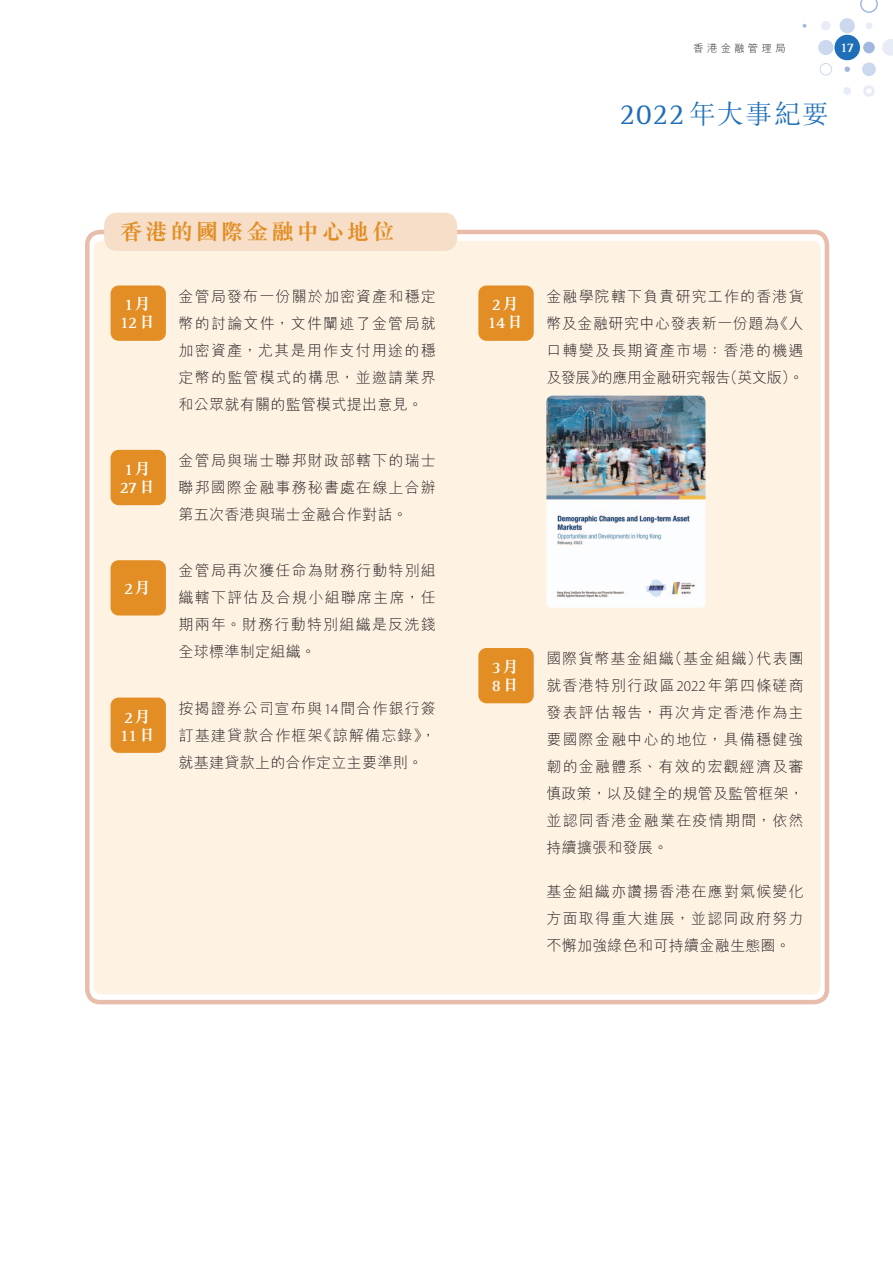
<style>
.page{position:relative;width:893px;height:1263px;background:#fff}
.page>*{position:absolute;margin:0;border:0;box-sizing:border-box;transform-origin:0 0}
.t1{font:300 27px "M Sung HK";letter-spacing:.05em;color:#1f6fb8}
.t2{font:700 22.5px "M Sung HK";letter-spacing:.12em;color:#e28e25}
.t3{font:700 16.5px/18px "Rotis Serif Std";letter-spacing:-.04em;color:#fff}
.t4{font:300 15px/27px "M Hei HK";letter-spacing:.075em;color:#231f20;text-align:justify}
.t5{font:700 13.5px "Rotis Serif Std";color:#fff}
.t6{font:300 10.5px "M Hei HK";letter-spacing:.3em;color:#231f20}
.s1{font-family:"M Sung HK"}
.s2{font-family:"Myriad Pro"}
.s3{font-family:"Rotis Serif Std";font-weight:400;font-size:30px}
</style>
<div class="page">
<div style="left:863px;top:42px;width:12px;height:11px;background:#a2b8df;border-radius:50%"></div>
<svg style="left:882px;top:39px;width:11px;height:17px"></svg>
<div style="left:863px;top:85px;width:12px;height:12px;border:3px solid #e8ecf6;border-radius:50%"></div>
<div style="left:818px;top:40px;width:15px;height:15px;background:#ccd8ed;border-radius:50%"></div>
<div style="left:840px;top:18px;width:15px;height:15px;background:#ccd8ed;border-radius:50%"></div>
<div style="left:821px;top:21px;width:10px;height:9px;background:#e8ecf6;border-radius:50%"></div>
<div style="left:866px;top:22px;width:6px;height:7px;background:#e8ecf6;border-radius:50%"></div>
<svg style="left:860px;top:0;width:18px;height:13px"></svg>
<div style="left:862px;top:62px;width:14px;height:14px;background:#ccd8ed;border-radius:50%"></div>
<svg style="left:844px;top:67px;width:6px;height:5px"></svg>
<svg style="left:802px;top:24px;width:4px;height:4px"></svg>
<div style="left:843px;top:87px;width:8px;height:8px;background:#e8ecf6;border-radius:50%"></div>
<div style="left:820px;top:63px;width:12px;height:12px;border:1px solid #ccd8ed;border-radius:50%"></div>
<div style="left:834px;top:35px;width:26px;height:25px;background:#1f6fb8;border-radius:50%"></div>
<div style="left:85px;top:230px;width:744px;height:774px;border:4px solid #e8bdac;border-radius:13px"></div>
<div style="left:94px;top:241px;width:727px;height:753px;background:#fef2e3;border-radius:9px"></div>
<div style="left:104px;top:213px;width:353px;height:38px;background:#f6dec8;border-radius:13px"></div>
<div style="left:113px;top:288px;width:50px;height:50px;background:#e28e25;border-radius:6px"></div>
<div style="left:111px;top:285px;width:55px;height:56px;border:5px solid #e28e25;border-radius:6px"></div>
<div style="left:113px;top:452px;width:50px;height:50px;background:#e28e25;border-radius:6px"></div>
<div style="left:111px;top:450px;width:55px;height:55px;border:5px solid #e28e25;border-radius:6px"></div>
<div style="left:113px;top:563px;width:50px;height:50px;background:#e28e25;border-radius:6px"></div>
<div style="left:111px;top:560px;width:55px;height:55px;border:5px solid #e28e25;border-radius:6px"></div>
<div style="left:113px;top:700px;width:50px;height:50px;background:#e28e25;border-radius:6px"></div>
<div style="left:111px;top:697px;width:55px;height:56px;border:5px solid #e28e25;border-radius:6px"></div>
<div style="left:481px;top:288px;width:50px;height:50px;background:#e28e25;border-radius:6px"></div>
<div style="left:478px;top:285px;width:56px;height:56px;border:5px solid #e28e25;border-radius:6px"></div>
<img style="left:546px;top:396px;width:159px;height:212px">
<div style="left:481px;top:651px;width:50px;height:50px;background:#e28e25;border-radius:6px"></div>
<div style="left:478px;top:648px;width:56px;height:55px;border:5px solid #e28e25;border-radius:6px"></div>
<h1 class="t2" style="left:120px;top:221px;width:276px">香港的國際金融中心地位</h1>
<p class="t3" style="left:120px;top:296px;width:37px">1<span class="s1">月<br></span>12<span class="s1">日</span></p>
<p class="t4" style="left:179px;top:282px;width:259px">金管局發布一份關於加密資產和穩定幣的討論文件，文件闡述了金管局就加密資產，尤其是用作支付用途的穩定幣的監管模式的構思，並邀請業界和公眾就有關的監管模式提出意見。</p>
<p class="t3" style="left:120px;top:461px;width:37px">1<span class="s1">月<br></span>27<span class="s1">日</span></p>
<p class="t4" style="left:179px;top:447px;width:259px">金管局與瑞士聯邦財政部轄下的瑞士聯邦國際金融事務秘書處在線上合辦第五次香港與瑞士金融合作對話。</p>
<p class="t3" style="left:124px;top:580px;width:29px">2<span class="s1">月</span></p>
<p class="t4" style="left:179px;top:557px;width:259px">金管局再次獲任命為財務行動特別組織轄下評估及合規小組聯席主席，任期兩年。財務行動特別組織是反洗錢全球標準制定組織。</p>
<p class="t3" style="left:120px;top:708px;width:37px">2<span class="s1">月<br></span>11<span class="s1">日</span></p>
<p class="t4" style="left:179px;top:694px;width:259px">按揭證券公司宣布與<span class="s2">14</span>間合作銀行簽訂基建貸款合作框架《諒解備忘錄》，就基建貸款上的合作定立主要準則。</p>
<p class="t6" style="left:693px;top:42px;width:94px">香港金融管理局</p>
<p class="t5" style="left:840px;top:40px;width:16px">17</p>
<h1 class="t1" style="left:619px;top:95px;width:211px"><span class="s3">2022</span>年大事紀要</h1>
<p class="t3" style="left:488px;top:296px;width:37px">2<span class="s1">月<br></span>14<span class="s1">日</span></p>
<p class="t4" style="left:546px;top:282px;width:259px">金融學院轄下負責研究工作的香港貨幣及金融研究中心發表新一份題為《人口轉變及長期資產市場：香港的機遇及發展》的應用金融研究報告（英文版）。</p>
<p class="t3" style="left:492px;top:659px;width:29px">3<span class="s1">月<br></span>8<span class="s1">日</span></p>
<p class="t4" style="left:546px;top:645px;width:259px">國際貨幣基金組織（基金組織）代表團就香港特別行政區<span class="s2">2022</span>年第四條磋商發表評估報告，再次肯定香港作為主要國際金融中心的地位，具備穩健強韌的金融體系、有效的宏觀經濟及審慎政策，以及健全的規管及監管框架，並認同香港金融業在疫情期間，依然持續擴張和發展。</p>
<p class="t4" style="left:546px;top:878px;width:259px">基金組織亦讚揚香港在應對氣候變化方面取得重大進展，並認同政府努力不懈加強綠色和可持續金融生態圈。</p>
</div>
